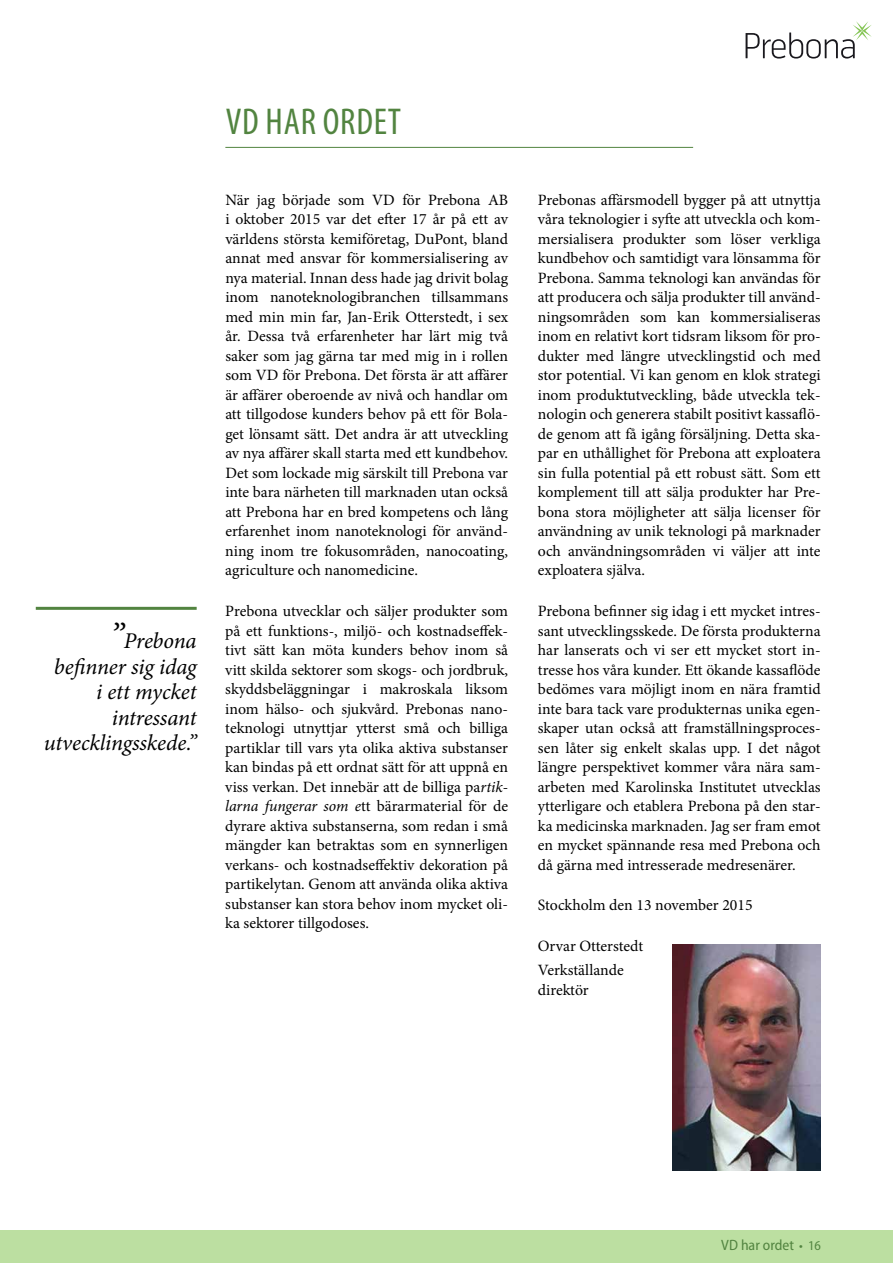
<style>
.page{position:relative;width:893px;height:1263px;background:#fff}
.page>*{position:absolute;margin:0;border:0;box-sizing:border-box;transform-origin:0 0}
.t1{font:condensed 37.5px "Myriad Pro";letter-spacing:.02em;color:#528440}
.t2{font:italic 22.5px/25.5px "Minion Pro";letter-spacing:-.01em;color:#000;text-align:right}
.t3{font:15.75px/19.5px "Minion Pro";color:#000;text-align:justify}
.t4{font:semi-condensed 15px "Myriad Pro";color:#528440}
.s1{font-size:36px}
.s2{font-style:italic}
.s3{font-size:13.5px}
</style>
<div class="page">
<div style="left:0;top:1230px;width:893px;height:33px;background:#bcdfa1"></div>
<svg style="left:746px;top:21px;width:126px;height:38px"></svg>
<hr style="left:225px;top:147px;width:468px;height:1px;background:#528440">
<img style="left:672px;top:944px;width:149px;height:226px">
<hr style="left:36px;top:607px;width:161px;height:3px;background:#528440">
<h2 class="t2" style="left:44px;top:628px;width:154px"><span class="s1">”</span>Prebona befinner sig idag i ett mycket intressant utvecklingsskede.”</h2>
<h1 class="t1" style="left:226px;top:99px;width:177px">VD HAR ORDET</h1>
<p class="t3" style="left:225px;top:190px;width:284px;text-align:left">När jag började som VD för Prebona AB i oktober 2015 var det efter 17 år på ett av världens största kemiföretag, DuPont, bland annat med ansvar för kommersialisering av nya material. Innan dess hade jag drivit bolag inom nanoteknologibranchen tillsammans med min min far, Jan-Erik Otterstedt, i sex år. Dessa två erfarenheter har lärt mig två saker som jag gärna tar med mig in i rollen som VD för Prebona. Det första är att affärer är affärer oberoende av nivå och handlar om att tillgodose kunders behov på ett för Bola&shy;get lönsamt sätt. Det andra är att utveckling av nya affärer skall starta med ett kundbehov.<br>Det som lockade mig särskilt till Prebona var inte bara närheten till marknaden utan också att Prebona har en bred kompetens och lång erfarenhet inom nanoteknologi för använd&shy;ning inom tre fokusområden, nanocoating, agriculture och nanomedicine.</p>
<p class="t3" style="left:225px;top:601px;width:284px">Prebona utvecklar och säljer produkter som på ett funktions-, miljö- och kostnadseffek&shy;tivt sätt kan möta kunders behov inom så vitt skilda sektorer som skogs- och jordbruk, skyddsbeläggningar i makroskala liksom inom hälso- och sjukvård. Prebonas nano&shy;teknologi utnyttjar ytterst små och billiga partiklar till vars yta olika aktiva substanser kan bindas på ett ordnat sätt för att uppnå en viss verkan. Det innebär att de billiga pa<span class="s2">rtik&shy;larna fungerar som e</span>tt bärarmaterial för de dyrare aktiva substanserna, som redan i små mängder kan betraktas som en synnerligen verkans- och kostnadseffektiv dekoration på partikelytan. Genom att använda olika aktiva substanser kan stora behov inom mycket oli&shy;ka sektorer tillgodoses.</p>
<p class="t3" style="left:538px;top:190px;width:284px">Prebonas affärsmodell bygger på att utnyttja våra teknologier i syfte att utveckla och kom&shy;mersialisera produkter som löser verkliga kundbehov och samtidigt vara lönsamma för Prebona. Samma teknologi kan användas för att producera och sälja produkter till använd&shy;ningsområden som kan kommersialiseras inom en relativt kort tidsram liksom för pro&shy;dukter med längre utvecklingstid och med stor potential. Vi kan genom en klok strategi inom produktutveckling, både utveckla tek&shy;nologin och generera stabilt positivt kassaflö&shy;de genom att få igång försäljning. Detta ska&shy;par en uthållighet för Prebona att exploatera sin fulla potential på ett robust sätt. Som ett komplement till att sälja produkter har Pre&shy;bona stora möjligheter att sälja licenser för användning av unik teknologi på marknader och användningsområden vi väljer att inte exploatera själva.</p>
<p class="t3" style="left:538px;top:601px;width:284px">Prebona befinner sig idag i ett mycket intres&shy;sant utvecklingsskede. De första produkterna har lanserats och vi ser ett mycket stort in&shy;tresse hos våra kunder. Ett ökande kassaflöde bedömes vara möjligt inom en nära framtid inte bara tack vare produkternas unika egen&shy;skaper utan också att framställningsproces&shy;sen låter sig enkelt skalas upp. I det något längre perspektivet kommer våra nära sam&shy;arbeten med Karolinska Institutet utvecklas ytterligare och etablera Prebona på den star&shy;ka medicinska marknaden. Jag ser fram emot en mycket spännande resa med Prebona och då gärna med intresserade medresenärer.</p>
<p class="t3" style="left:538px;top:896px;width:216px">Stockholm den 13 november 2015</p>
<p class="t3" style="left:538px;top:934px;width:107px;line-height:23.7px">Orvar Otterstedt<br>Verkställande</p>
<p class="t3" style="left:538px;top:980px;width:52px">direktör</p>
<p class="t4" style="left:721px;top:1235px;width:101px">VD har ordet <span class="s3">• 16</span></p>
</div>
